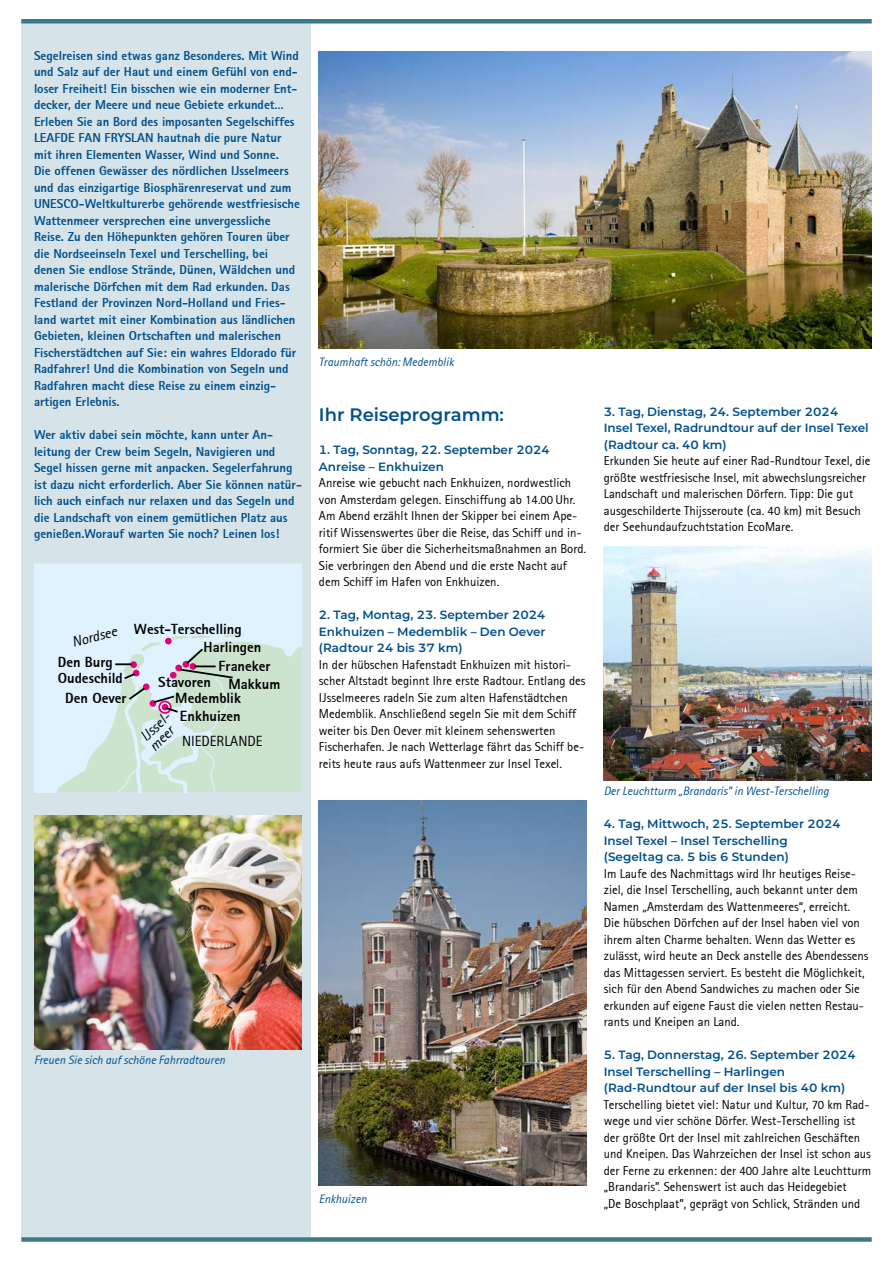
<style>
.page{position:relative;width:893px;height:1263px;background:#fff}
.page>*{position:absolute;margin:0;border:0;box-sizing:border-box;transform-origin:0 0}
.t1{font:600 18px "Montserrat";color:#00508c}
.t2{font:800 14.55px "Rotis Sans Serif";color:#000}
.t3{font:italic 14.55px/12.8px "Rotis Sans Serif";color:#000}
.t4{font:14.55px "Rotis Sans Serif";color:#000}
.t5{font:12.75px/16.5px "Rotis Sans Serif";color:#000}
.t6{font:800 12.75px/16.5px "Rotis Sans Serif";color:#00508c}
.t7{font:600 12px/16.5px "Montserrat";color:#00508c}
.t8{font:italic 12px "Rotis Sans Serif";color:#00508c}
</style>
<div class="page">
<div style="left:21px;top:24px;width:289px;height:1213px;background:#d6e3e9"></div>
<div style="left:21px;top:19px;width:851px;height:5px;background:#3b798a"></div>
<div style="left:21px;top:1237px;width:851px;height:5px;background:#3b798a"></div>
<svg style="left:34px;top:564px;width:268px;height:228px;background:#d9edef"></svg>
<div style="left:165px;top:638px;width:7px;height:6px;background:#e6007d;border-radius:50%"></div>
<svg style="left:63px;top:647px;width:172px;height:145px;background:#d2e4e0"></svg>
<hr style="left:194px;top:665px;width:22px;height:2px;background:#000">
<img style="left:34px;top:815px;width:268px;height:234px">
<img style="left:319px;top:51px;width:553px;height:298px">
<img style="left:604px;top:546px;width:268px;height:234px">
<img style="left:319px;top:800px;width:268px;height:385px">
<p class="t6" style="left:34px;top:47px;width:268px">Segelreisen sind etwas ganz Besonderes. Mit Wind und Salz auf der Haut und einem Gefühl von end&shy;loser Freiheit! Ein bisschen wie ein moderner Ent&shy;decker, der Meere und neue Gebiete erkundet… Erleben Sie an Bord des imposanten Segelschiffes LEAFDE FAN FRYSLAN hautnah die pure Natur mit ihren Elementen Wasser, Wind und Sonne.<br>Die offenen Gewässer des nördlichen IJsselmeers und das einzigartige Biosphärenreservat und zum UNESCO-Weltkulturerbe gehörende westfriesische Wattenmeer versprechen eine unvergessliche Reise. Zu den Höhepunkten gehören Touren über die Nordseeinseln Texel und Terschelling, bei denen Sie endlose Strände, Dünen, Wäldchen und malerische Dörfchen mit dem Rad erkunden. Das Festland der Provinzen Nord-Holland und Fries&shy;land wartet mit einer Kombination aus ländlichen Gebieten, kleinen Ortschaften und malerischen Fischerstädtchen auf Sie: ein wahres Eldorado für Radfahrer! Und die Kombination von Segeln und Radfahren macht diese Reise zu einem einzig&shy;artigen Erlebnis.</p>
<p class="t6" style="left:34px;top:427px;width:269px">Wer aktiv dabei sein möchte, kann unter An&shy;leitung der Crew beim Segeln, Navigieren und Segel hissen gerne mit anpacken. Segelerfahrung ist dazu nicht erforderlich. Aber Sie können natür&shy;lich auch einfach nur relaxen und das Segeln und die Landschaft von einem gemütlichen Platz aus genießen.Worauf warten Sie noch? Leinen los!</p>
<p class="t2" style="left:134px;top:619px;width:109px">West-Terschelling</p>
<p class="t2" style="left:204px;top:638px;width:59px">Harlingen</p>
<p class="t2" style="left:219px;top:657px;width:54px">Franeker</p>
<p class="t2" style="left:158px;top:673px;width:124px">Stavoren Makkum</p>
<p class="t3" style="left:71px;top:636px;width:47px;rotate:-14deg">Nordsee</p>
<p class="t2" style="left:58px;top:653px;width:57px">Den Burg</p>
<p class="t2" style="left:65px;top:689px;width:63px">Den Oever</p>
<p class="t2" style="left:58px;top:669px;width:66px">Oudeschild</p>
<p class="t2" style="left:175px;top:689px;width:67px">Medemblik</p>
<p class="t2" style="left:180px;top:706px;width:62px">Enkhuizen</p>
<p class="t3" style="left:138px;top:734px;width:38px;rotate:-44deg">IJssel&shy;meer</p>
<p class="t4" style="left:182px;top:732px;width:82px">NIEDERLANDE</p>
<p class="t8" style="left:319px;top:354px;width:136px">Traumhaft schön: Medemblik</p>
<h1 class="t1" style="left:319px;top:402px;width:187px">Ihr Reiseprogramm:</h1>
<p class="t7" style="left:319px;top:441px;width:233px">1. Tag, Sonntag, 22. September 2024<br>Anreise – Enkhuizen</p>
<p class="t5" style="left:319px;top:475px;width:269px">Anreise wie gebucht nach Enkhuizen, nordwestlich von Amsterdam gelegen. Einschiffung ab 14.00 Uhr.<br>Am Abend erzählt Ihnen der Skipper bei einem Ape&shy;ritif Wissenswertes über die Reise, das Schiff und in&shy;formiert Sie über die Sicherheitsmaßnahmen an Bord.<br>Sie verbringen den Abend und die erste Nacht auf dem Schiff im Hafen von Enkhuizen.</p>
<p class="t7" style="left:319px;top:606px;width:228px;text-align:justify">2. Tag, Montag, 23. September 2024<br>Enkhuizen – Medemblik – Den Oever (Radtour 24 bis 37 km)</p>
<p class="t5" style="left:319px;top:656px;width:268px">In der hübschen Hafenstadt Enkhuizen mit histori&shy;scher Altstadt beginnt Ihre erste Radtour. Entlang des IJsselmeeres radeln Sie zum alten Hafenstädtchen Medemblik. Anschließend segeln Sie mit dem Schiff weiter bis Den Oever mit kleinem sehenswerten Fischerhafen. Je nach Wetterlage fährt das Schiff be&shy;reits heute raus aufs Wattenmeer zur Insel Texel.</p>
<p class="t8" style="left:34px;top:1053px;width:193px">Freuen Sie sich auf schöne Fahrradtouren</p>
<p class="t8" style="left:319px;top:1191px;width:49px">Enkhuizen</p>
<p class="t7" style="left:604px;top:403px;width:266px">3. Tag, Dienstag, 24. September 2024<br>Insel Texel, Radrundtour auf der Insel Texel (Radtour ca. 40 km)</p>
<p class="t5" style="left:604px;top:452px;width:268px">Erkunden Sie heute auf einer Rad-Rundtour Texel, die größte westfriesische Insel, mit abwechslungsreicher Landschaft und malerischen Dörfern. Tipp: Die gut ausgeschilderte Thijsseroute (ca. 40 km) mit Besuch der Seehundaufzuchtstation EcoMare.</p>
<p class="t8" style="left:604px;top:784px;width:227px">Der Leuchtturm „Brandaris” in West-Terschelling</p>
<p class="t7" style="left:604px;top:815px;width:239px">4. Tag, Mittwoch, 25. September 2024<br>Insel Texel – Insel Terschelling (Segeltag ca. 5 bis 6 Stunden)</p>
<p class="t5" style="left:604px;top:865px;width:266px">Im Laufe des Nachmittags wird Ihr heutiges Reise&shy;ziel, die Insel Terschelling, auch bekannt unter dem Namen „Amsterdam des Wattenmeeres“, erreicht.<br>Die hübschen Dörfchen auf der Insel haben viel von ihrem alten Charme behalten. Wenn das Wetter es zulässt, wird heute an Deck anstelle des Abendessens das Mittagessen serviert. Es besteht die Möglichkeit, sich für den Abend Sandwiches zu machen oder Sie erkunden auf eigene Faust die vielen netten Restau&shy;rants und Kneipen an Land.</p>
<p class="t7" style="left:604px;top:1046px;width:254px">5. Tag, Donnerstag, 26. September 2024<br>Insel Terschelling – Harlingen (Rad-Rundtour auf der Insel bis 40 km)</p>
<p class="t5" style="left:604px;top:1096px;width:269px">Terschelling bietet viel: Natur und Kultur, 70 km Rad&shy;wege und vier schöne Dörfer. West-Terschelling ist der größte Ort der Insel mit zahlreichen Geschäften und Kneipen. Das Wahrzeichen der Insel ist schon aus der Ferne zu erkennen: der 400 Jahre alte Leuchtturm „Brandaris”. Sehenswert ist auch das Heidegebiet<br>„De Boschplaat”, geprägt von Schlick, Stränden und</p>
</div>
